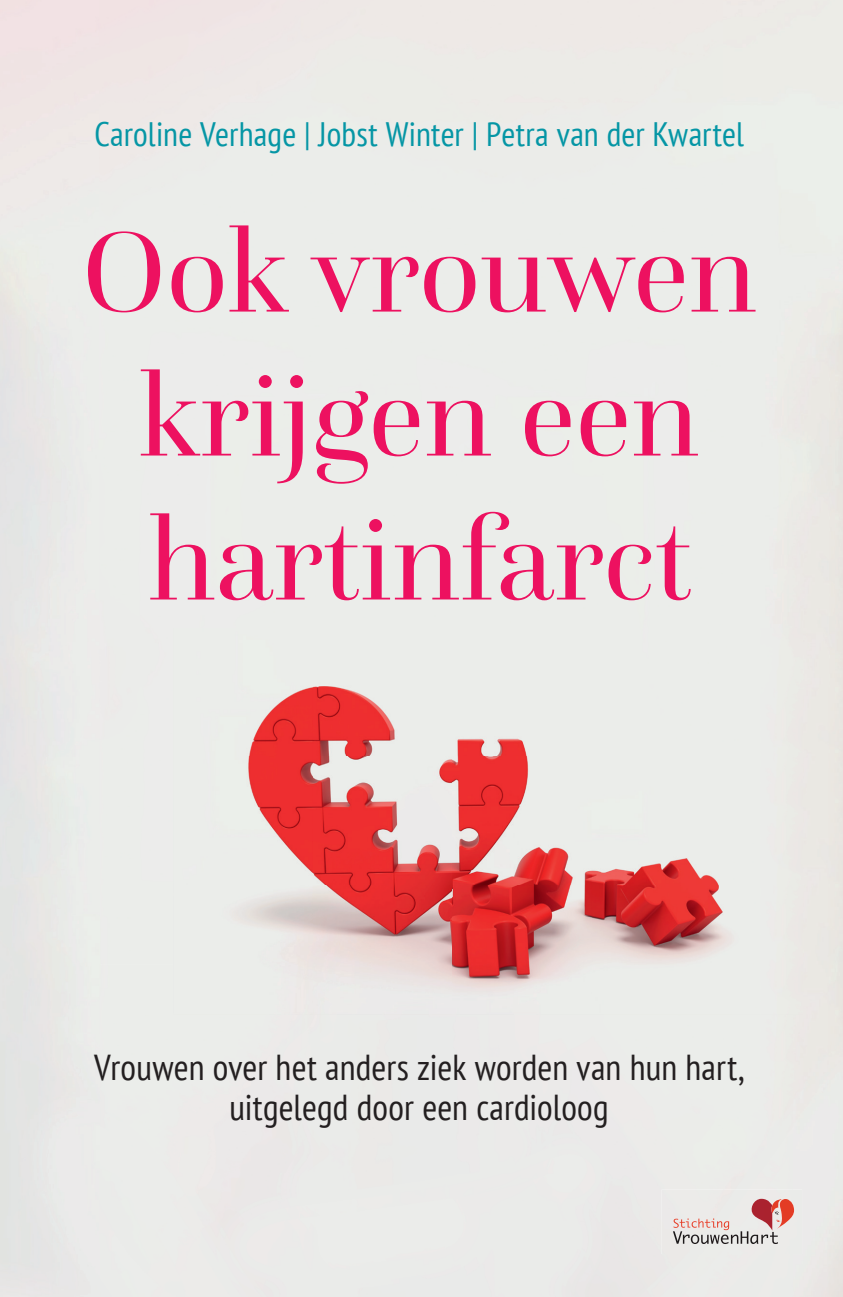
<style>
.page{position:relative;width:843px;height:1297px;background:#fff}
.page>*{position:absolute;margin:0;border:0;box-sizing:border-box;transform-origin:0 0}
.t1{font:120px/144px "Questa Grande";color:#ed1160;text-align:center}
.t2{font:condensed 36px/40px "PT Sans";letter-spacing:.005em;color:#231f20;text-align:center}
.t3{font:condensed 33.8px "PT Sans";letter-spacing:.005em;color:#0596a5}
</style>
<div class="page">
<div style="left:661px;top:1189px;width:140px;height:65px;background:#ebebe9"></div>
<img style="left:748px;top:1198px;width:24px;height:1px">
<img style="left:781px;top:1199px;width:12px;height:29px">
<svg style="left:672px;top:1199px;width:109px;height:45px;background:#d6c3c1"></svg>
<img style="left:174px;top:628px;width:627px;height:386px">
<p class="t3" style="left:94px;top:112px;width:651px">Caroline Verhage | Jobst Winter | Petra van der Kwartel</p>
<h1 class="t1" style="left:81px;top:200px;width:676px">Ook vrouwen krijgen een hartinfarct</h1>
<p class="t2" style="left:94px;top:1046px;width:651px">Vrouwen over het anders ziek worden van hun hart, uitgelegd door een cardioloog</p>
</div>
